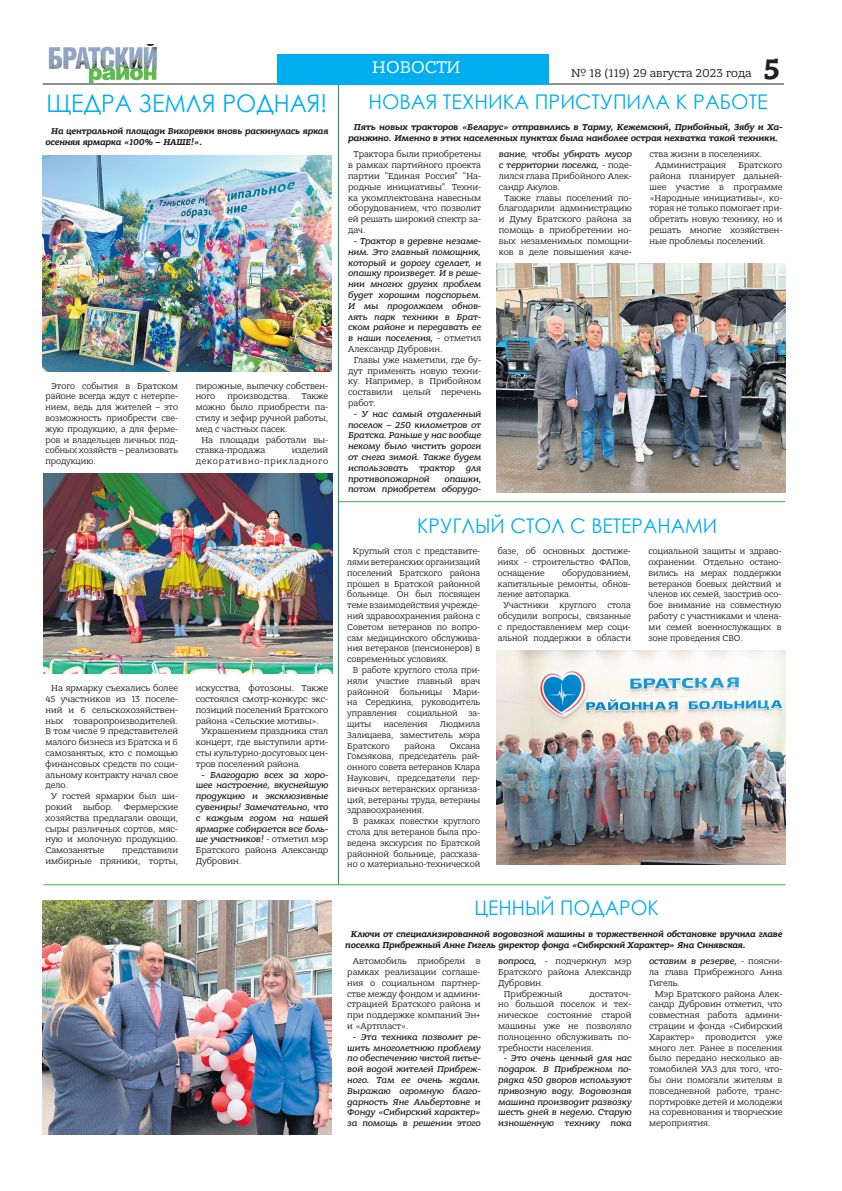
<style>
.page{position:relative;width:842px;height:1191px;background:#fff}
.page>*{position:absolute;margin:0;border:0;box-sizing:border-box;transform-origin:0 0}
.t1{font:700 30px "Bandera Pro";color:#231f20}
.t2{font:24.2px "Century Gothic";color:#00aeef;scale:.96 1}
.t3{font:20.2px "Century Gothic";color:#00aeef;scale:.96 1}
.t4{font:20.2px "Century Gothic";color:#00aeef}
.t5{font:18px "Bandera Pro";color:#fff}
.t6{font:12px "Bandera Pro";color:#231f20}
.t7{font:9.1px/10.8px "Bandera Pro";color:#231f20;text-align:justify}
.t8{font:9.1px/10.8px "Bandera Pro";color:#231f20;text-align:justify;scale:.96 1}
.t9{font:italic 500 9.1px/10.8px "Bandera Pro";color:#231f20;text-align:justify}
.t10{font:italic 700 9.1px/10.8px "Bandera Pro";color:#231f20;scale:.96 1}
.t11{font:italic 700 9.1px/10.8px "Bandera Pro";color:#231f20}
.t12{font:9.1px/10.8px "Bandera Pro";letter-spacing:.085em;color:#231f20;text-align:right}
.s1{font-weight:400;font-style:normal}
.s2{font-weight:500;font-style:italic}
</style>
<div class="page">
<hr style="left:43px;top:84px;width:741px;height:1px;background:#231f20">
<div style="left:277px;top:54px;width:272px;height:30px;background:#00aeef"></div>
<img style="left:48px;top:44px;width:109px;height:38px">
<hr style="left:43px;top:884px;width:742px;height:1px;background:#40ae49">
<hr style="left:338px;top:84px;width:1px;height:800px;background:#00a54f">
<hr style="left:339px;top:501px;width:446px;height:1px;background:#40ae49">
<img style="left:497px;top:264px;width:288px;height:228px">
<img style="left:43px;top:900px;width:288px;height:234px">
<img style="left:497px;top:651px;width:288px;height:213px">
<img style="left:43px;top:155px;width:288px;height:217px">
<img style="left:44px;top:473px;width:288px;height:200px">
<h2 class="t2" style="left:46px;top:87px;width:294px">ЩЕДРА ЗЕМЛЯ РОДНАЯ!</h2>
<p class="t10" style="left:45px;top:126px;width:296px;text-indent:6px">На центральной площади Вихоревки вновь раскинулась яркая осенняя ярмарка «100% – НАШЕ!».</p>
<p class="t8" style="left:45px;top:380px;width:140px;text-indent:6px">Этого события в Братском районе всегда ждут с нетерпе&shy;нием, ведь для жителей – это возможность приобрести све&shy;жую продукцию, а для ферме&shy;ров и владельцев личных под&shy;собных хозяйств – реализовать продукцию.</p>
<p class="t7" style="left:196px;top:380px;width:134px">пирожные, выпечку собствен&shy;ного</p>
<p class="t7" style="left:196px;top:391px;width:134px;text-indent:106px">Также можно было приобрести па&shy;стилу и зефир ручной работы, мед с частных пасек.</p>
<p class="t7" style="left:196px;top:434px;width:134px;text-indent:6px">На площади работали вы&shy;ставка-продажа</p>
<p class="t7" style="left:227px;top:391px;width:64px">производства.</p>
<p class="t12" style="left:196px;top:445px;width:134px">изделий декоративно-прикладного</p>
<p class="t7" style="left:45px;top:683px;width:134px;text-indent:6px">На ярмарку съехались более 45 участников из 13 поселе&shy;ний и 6 сельскохозяйствен&shy;ных товаропроизводителей.<br>В том числе 9 представителей малого бизнеса из Братска и 6 самозанятых, кто с помощью финансовых средств по соци&shy;альному контракту начал свое дело.</p>
<p class="t7" style="left:45px;top:791px;width:134px;text-indent:6px">У гостей ярмарки был ши&shy;рокий выбор. Фермерские хозяйства предлагали овощи, сыры различных сортов, мяс&shy;ную и молочную продукцию.<br>Самозанятые</p>
<p class="t7" style="left:45px;top:845px;width:134px;text-align:right">представили<br>имбирные пряники, торты,</p>
<p class="t7" style="left:196px;top:683px;width:134px">искусства, фотозоны. Также</p>
<p class="t7" style="left:196px;top:693px;width:134px">состоялся смотр-конкурс экс-</p>
<p class="t7" style="left:196px;top:704px;width:134px">позиций поселений Братского</p>
<p class="t7" style="left:196px;top:715px;width:125px">района «Сельские мотивы».</p>
<p class="t7" style="left:201px;top:726px;width:128px">Украшением праздника стал</p>
<p class="t7" style="left:196px;top:737px;width:134px">концерт, где выступили арти-</p>
<p class="t7" style="left:196px;top:747px;width:134px">сты культурно-досуговых цен-</p>
<p class="t7" style="left:196px;top:758px;width:107px">тров поселений района.</p>
<p class="t9" style="left:196px;top:769px;width:134px;text-indent:6px">- Благодарю всех за хоро&shy;шее настроение, вкуснейшую продукцию и эксклюзивные сувениры! Замечательно, что с каждым годом на нашей ярмарке собирается все боль&shy;ше участников! <span class="s1">- отметил мэр Братского района Александр Дубровин.</span></p>
<h3 class="t6" style="left:571px;top:66px;width:182px">№ 18 (119) 29 августа 2023 года</h3>
<h1 class="t1" style="left:763px;top:51px;width:18px">5</h1>
<h3 class="t4" style="left:368px;top:87px;width:401px">НОВАЯ ТЕХНИКА ПРИСТУПИЛА К РАБОТЕ</h3>
<p class="t11" style="left:348px;top:122px;width:436px;text-indent:6px">Пять новых тракторов «Беларус» отправились в Тарму, Кежемский, Прибойный, Зябу и Ха&shy;ранжино. Именно в этих населенных пунктах была наиболее острая нехватка такой техники.</p>
<p class="t7" style="left:348px;top:149px;width:134px;text-indent:6px">Трактора были приобретены в рамках партийного проекта партии "Единая Россия" "На&shy;родные инициативы". Техни&shy;ка укомплектована навесным оборудованием, что позволит ей решать широкий спектр за&shy;дач.</p>
<p class="t9" style="left:348px;top:236px;width:134px;text-indent:6px">- Трактор в деревне незаме&shy;ним. Это главный помощник, который и дорогу сделает, и опашку произведет. И в реше&shy;нии многих других проблем будет хорошим подспорьем.<br>И мы продолжаем обнов&shy;лять парк техники в Брат&shy;ском районе и передавать ее в наши поселения, <span class="s1">- отметил Александр Дубровин.</span></p>
<p class="t7" style="left:348px;top:354px;width:134px;text-indent:6px">Главы уже наметили, где бу&shy;дут применять новую техни&shy;ку. Например, в Прибойном составили целый перечень работ.</p>
<p class="t9" style="left:348px;top:408px;width:134px;text-indent:6px">- У нас самый отдаленный поселок – 250 километров от Братска. Раньше у нас вообще некому было чистить дороги от снега зимой. Также будем использовать трактор для противопожарной</p>
<h3 class="t5" style="left:372px;top:56px;width:90px">НОВОСТИ</h3>
<p class="t7" style="left:499px;top:149px;width:134px"><span class="s2">вание, чтобы убирать мусор с территории поселка,</span> - поде&shy;лился глава Прибойного Алек&shy;сандр Акулов.</p>
<p class="t7" style="left:499px;top:192px;width:134px;text-indent:6px">Также главы поселений по&shy;благодарили администрацию и Думу Братского района за помощь в приобретении но&shy;вых незаменимых помощни&shy;ков в деле повышения каче-</p>
<p class="t7" style="left:655px;top:149px;width:108px;text-indent:-6px">ства жизни в поселениях.<br>Администрация</p>
<p class="t7" style="left:649px;top:160px;width:134px;text-indent:89px">Братского района планирует дальней&shy;шее участие в программе «Народные инициативы», ко&shy;торая не только помогает при&shy;обретать новую технику, но и решать многие хозяйствен&shy;ные проблемы поселений.</p>
<p class="t9" style="left:348px;top:473px;width:134px;text-align:right">опашки,<br>потом приобретем оборудо-</p>
<h3 class="t3" style="left:417px;top:511px;width:314px">КРУГЛЫЙ СТОЛ С ВЕТЕРАНАМИ</h3>
<p class="t8" style="left:347px;top:546px;width:140px;text-indent:6px">Круглый стол с представите&shy;лями ветеранских организаций поселений Братского района прошел в Братской районной больнице. Он был посвящен теме взаимодействия учрежде&shy;ний здравоохранения района с Советом ветеранов по вопро&shy;сам медицинского обслужива&shy;ния ветеранов (пенсионеров) в современных условиях.</p>
<p class="t8" style="left:347px;top:664px;width:140px;text-indent:6px">В работе круглого стола при&shy;няли участие главный врач районной больницы Мари&shy;на Середкина, руководитель управления социальной за&shy;щиты</p>
<p class="t8" style="left:498px;top:546px;width:140px">базе, об основных достиже&shy;ниях - строительство ФАПов, оснащение</p>
<p class="t8" style="left:648px;top:546px;width:140px">социальной защиты и здраво&shy;охранении. Отдельно остано&shy;вились на мерах поддержки ветеранов боевых действий и членов их семей, заострив осо&shy;бое внимание на совместную работу с участниками и члена&shy;ми семей военнослужащих в зоне проведения СВО.</p>
<p class="t8" style="left:498px;top:567px;width:140px;text-indent:64px">оборудованием, капитальные ремонты, обнов&shy;ление автопарка.</p>
<p class="t8" style="left:498px;top:600px;width:140px;text-indent:6px">Участники круглого стола обсудили вопросы, связанные с предоставлением мер соци&shy;альной поддержки в области</p>
<p class="t8" style="left:347px;top:718px;width:140px;text-indent:93px">Людмила Залицаева, заместитель мэра Братского</p>
<p class="t8" style="left:384px;top:718px;width:47px">населения</p>
<p class="t8" style="left:405px;top:740px;width:33px">района</p>
<p class="t8" style="left:347px;top:740px;width:140px;text-indent:102px">Оксана Гомзякова, председатель рай&shy;онного совета ветеранов Клара Наукович, председатели пер&shy;вичных ветеранских организа&shy;ций, ветераны труда, ветераны здравоохранения.</p>
<p class="t8" style="left:347px;top:816px;width:140px;text-indent:6px">В рамках повестки круглого стола для ветеранов была про&shy;ведена экскурсия по Братской районной больнице, рассказа&shy;но о материально-технической</p>
<h3 class="t3" style="left:474px;top:894px;width:194px">ЦЕННЫЙ ПОДАРОК</h3>
<p class="t10" style="left:345px;top:928px;width:457px;text-indent:6px">Ключи от специализированной водовозной машины в торжественной обстановке вручила главе поселка Прибрежный Анне Гигель директор фонда «Сибирский Характер» Яна Синявская.</p>
<p class="t7" style="left:347px;top:956px;width:135px;text-indent:6px">Автомобиль приобрели в рамках реализации соглаше&shy;ния о социальном партнер&shy;стве между фондом и админи&shy;страцией Братского района и при поддержке компаний Эн+ и «Артпласт».</p>
<p class="t9" style="left:347px;top:1031px;width:135px;text-indent:6px">- Эта техника позволит ре&shy;шить многолетнюю проблему по обеспечению чистой питье&shy;вой водой жителей Прибреж&shy;ного. Там ее очень ждали.<br>Выражаю огромную благо&shy;дарность Яне Альбертовне и Фонду «Сибирский характер» за помощь в решении этого</p>
<p class="t7" style="left:649px;top:956px;width:135px"><span class="s2">оставим в резерве,</span> - поясни&shy;ла глава Прибрежного Анна Гигель.</p>
<p class="t7" style="left:649px;top:988px;width:135px;text-indent:6px">Мэр Братского района Алек&shy;сандр Дубровин отметил, что совместная работа админи&shy;страции и фонда «Сибирский Характер» проводится уже много лет. Ранее в поселения было передано несколько ав&shy;томобилей УАЗ для того, что&shy;бы они помогали жителям в повседневной работе, транс&shy;портировке детей и молодежи на соревнования и творческие мероприятия.</p>
<p class="t7" style="left:498px;top:956px;width:135px"><span class="s2">вопроса,</span> - подчеркнул мэр</p>
<p class="t7" style="left:498px;top:966px;width:135px">Братского района Александр</p>
<p class="t7" style="left:498px;top:977px;width:47px">Дубровин.</p>
<p class="t7" style="left:504px;top:988px;width:60px">Прибрежный</p>
<p class="t7" style="left:498px;top:988px;width:135px;text-indent:91px">достаточ&shy;но большой поселок и тех&shy;ническое состояние старой машины уже не позволяло полноценно обслуживать по&shy;требности населения.</p>
<p class="t9" style="left:498px;top:1053px;width:135px;text-indent:6px">- Это очень ценный для нас подарок. В Прибрежном по&shy;рядка 450 дворов используют привозную воду. Водовозная машина производит развозку шесть дней в неделю. Старую изношенную технику пока</p>
</div>
